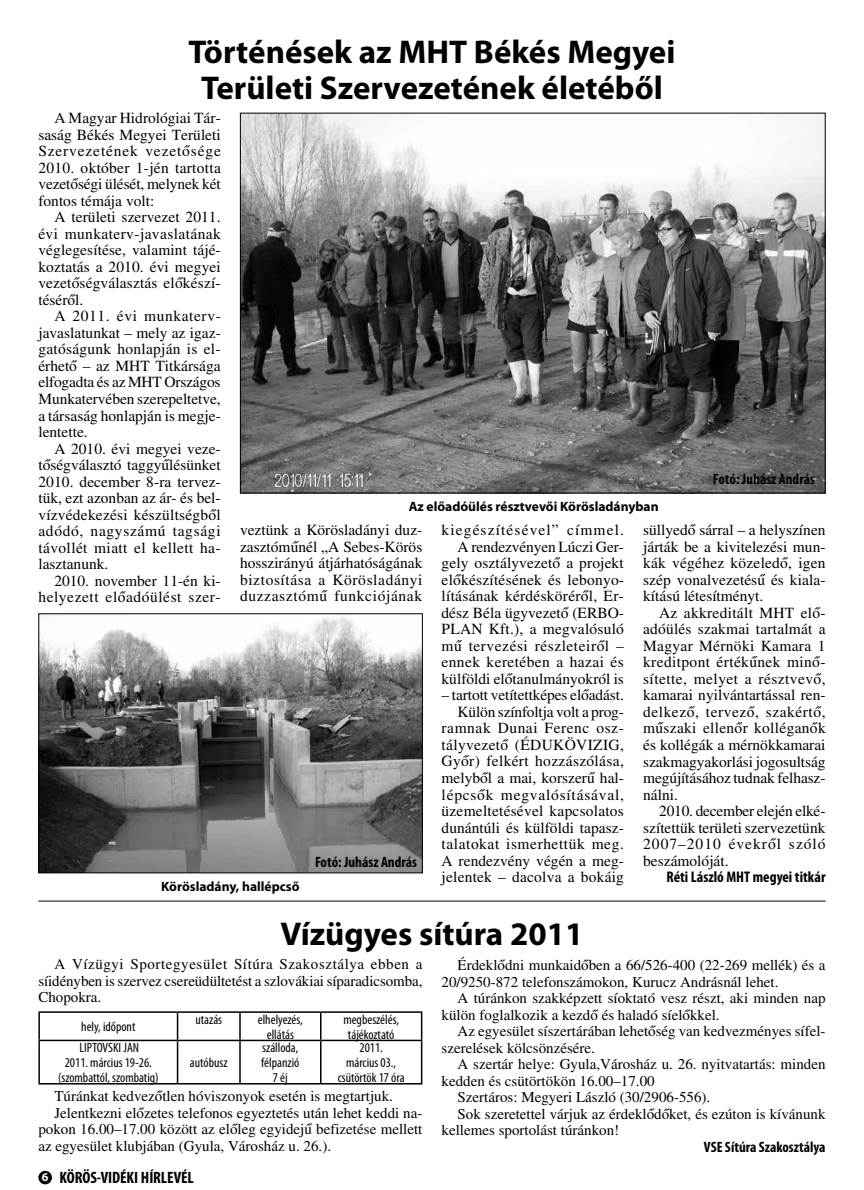
<style>
.page{position:relative;width:864px;height:1190px;background:#fff}
.page>*{position:absolute;margin:0;border:0;box-sizing:border-box;transform-origin:0 0}
.t1{font:700 33px/36px "Myriad Pro";color:#000;text-align:center}
.t2{font:700 condensed 16.5px "Myriad Pro";letter-spacing:-.005em;color:#000}
.t3{font:15.45px/16.5px "H Times";letter-spacing:.01em;color:#000;text-align:justify}
.t4{font:15.45px/16.5px "H Times";letter-spacing:.035em;color:#000;text-align:right}
.t5{font:700 condensed 15.45px "Myriad Pro";color:#000}
.t6{font:15px/16.5px "H Times";color:#000}
.t7{font:700 condensed 15px "Myriad Pro";color:#000}
.t8{font:condensed 13.5px/15px "Myriad Pro";color:#000;text-align:center}
.t9{font:700 13.5px "Myriad Pro";color:#000}
.s1{font-stretch:normal;font-size:12px;color:#fff}
</style>
<div class="page">
<div style="left:38px;top:1170px;width:14px;height:14px;background:#000;border-radius:50%"></div>
<img style="left:242px;top:115px;width:581px;height:376px">
<hr style="left:38px;top:1011px;width:139px;height:1px;background:#000">
<hr style="left:38px;top:1012px;width:2px;height:27px;background:#000">
<hr style="left:177px;top:1011px;width:63px;height:1px;background:#000">
<svg style="left:177px;top:1012px;width:1px;height:27px"></svg>
<hr style="left:240px;top:1011px;width:80px;height:1px;background:#000">
<hr style="left:239px;top:1012px;width:2px;height:27px;background:#000">
<hr style="left:320px;top:1011px;width:102px;height:1px;background:#000">
<svg style="left:320px;top:1012px;width:1px;height:27px"></svg>
<hr style="left:420px;top:1012px;width:2px;height:27px;background:#000">
<hr style="left:38px;top:1039px;width:139px;height:2px;background:#000">
<hr style="left:38px;top:1041px;width:2px;height:41px;background:#000">
<hr style="left:177px;top:1039px;width:63px;height:2px;background:#000">
<hr style="left:177px;top:1041px;width:1px;height:41px;background:#000">
<hr style="left:240px;top:1039px;width:80px;height:2px;background:#000">
<hr style="left:239px;top:1041px;width:2px;height:41px;background:#000">
<hr style="left:320px;top:1039px;width:102px;height:2px;background:#000">
<hr style="left:320px;top:1041px;width:1px;height:41px;background:#000">
<hr style="left:420px;top:1041px;width:2px;height:41px;background:#000">
<hr style="left:38px;top:1082px;width:139px;height:2px;background:#000">
<hr style="left:177px;top:1082px;width:63px;height:2px;background:#000">
<hr style="left:240px;top:1082px;width:80px;height:2px;background:#000">
<hr style="left:320px;top:1082px;width:102px;height:2px;background:#000">
<hr style="left:38px;top:900px;width:787px;height:1px;background:#000">
<img style="left:40px;top:615px;width:380px;height:256px">
<div style="left:38px;top:613px;width:384px;height:260px;border:1px solid #000"></div>
<h1 class="t1" style="left:188px;top:33px;width:488px">Történések az MHT Békés Megyei<br>Területi Szervezetének életéből</h1>
<p class="t3" style="left:38px;top:110px;width:184px;text-indent:16px">A Magyar Hidrológiai Tár&shy;saság Békés Megyei Területi Szervezetének vezetősége 2010. október 1-jén tartotta vezetőségi ülését, melynek két fontos témája volt:</p>
<p class="t3" style="left:38px;top:209px;width:184px;text-indent:16px">A területi szervezet 2011. évi munkaterv-javaslatának véglegesítése, valamint tájé&shy;koztatás a 2010. évi megyei vezetőségválasztás előkészí&shy;téséről.</p>
<p class="t3" style="left:38px;top:308px;width:184px;text-indent:16px">A 2011. évi munkaterv&shy;javaslatunkat – mely az igaz&shy;gatóságunk honlapján is el&shy;érhető – az MHT Titkársága elfogadta és az MHT Országos Munkatervében szerepeltetve, a társaság honlapján is megje&shy;lentette.</p>
<p class="t3" style="left:38px;top:440px;width:184px;text-indent:16px">A 2010. évi megyei veze&shy;tőségválasztó taggyűlésünket 2010. december 8-ra tervez&shy;tük, ezt azonban az ár- és bel&shy;vízvédekezési készültségből adódó, nagyszámú tagsági távollét miatt el kellett ha&shy;lasztanunk.</p>
<p class="t4" style="left:38px;top:572px;width:184px">2010. november 11-én ki&shy;helyezett előadóülést szer-</p>
<p class="t7" style="left:712px;top:469px;width:103px">Fotó: Juhász András</p>
<p class="t9" style="left:408px;top:497px;width:251px">Az előadóülés résztvevői Körösladányban</p>
<p class="t3" style="left:643px;top:522px;width:184px">süllyedő sárral – a helyszínen járták be a kivitelezési mun&shy;kák végéhez közeledő, igen szép vonalvezetésű és kiala&shy;kítású létesítményt.</p>
<p class="t3" style="left:643px;top:605px;width:184px;text-indent:16px">Az akkreditált MHT elő&shy;adóülés szakmai tartalmát a Magyar Mérnöki Kamara 1 kreditpont értékűnek minő&shy;sítette, melyet a résztvevő, kamarai nyilvántartással ren&shy;delkező, tervező, szakértő, műszaki ellenőr kolléganők és kollégák a mérnökkamarai szakmagyakorlási jogosultság megújításához tudnak felhasz&shy;nálni.</p>
<p class="t3" style="left:643px;top:803px;width:184px;text-indent:16px">2010. december elején elké&shy;szítettük területi szervezetünk 2007–2010 évekről szóló beszámolóját.</p>
<p class="t5" style="left:666px;top:867px;width:160px">Réti László MHT megyei titkár</p>
<p class="t3" style="left:240px;top:522px;width:184px">veztünk a Körösladányi duz&shy;zasztóműnél „A Sebes-Körös hosszirányú átjárhatóságának biztosítása a Körösladányi duzzasztómű funkciójának</p>
<p class="t3" style="left:441px;top:522px;width:184px;text-align:right">kiegészítésével” címmel.<br>A rendezvényen Lúczi Ger&shy;gely osztályvezető a projekt előkészítésének és lebonyo&shy;lításának kérdésköréről, Er&shy;dész Béla ügyvezető (ERBO-<br>PLAN Kft.), a megvalósuló mű tervezési részleteiről – ennek keretében a hazai és külföldi előtanulmányokról is</p>
<p class="t3" style="left:441px;top:687px;width:184px;text-align:right">– tartott vetítettképes előadást.<br>Külön színfoltja volt a prog&shy;ramnak Dunai Ferenc osz&shy;tályvezető (ÉDUKÖVIZIG,<br>Győr) felkért hozzászólása, melyből a mai, korszerű hal&shy;lépcsők megvalósításával, üzemeltetésével kapcsolatos dunántúli és külföldi tapasz&shy;talatokat ismerhettük meg.<br>A rendezvény végén a meg&shy;jelentek – dacolva a bokáig</p>
<p class="t7" style="left:315px;top:852px;width:103px">Fotó: Juhász András</p>
<p class="t9" style="left:161px;top:877px;width:140px">Körösladány, hallépcső</p>
<h1 class="t1" style="left:280px;top:915px;width:304px">Vízügyes sítúra 2011</h1>
<p class="t6" style="left:441px;top:957px;width:385px;text-indent:16px">Érdeklődni munkaidőben a 66/526-400 (22-269 mellék) és a<br>20/9250-872 telefonszámokon, Kurucz Andrásnál lehet.</p>
<p class="t6" style="left:441px;top:990px;width:385px;text-indent:16px">A túránkon szakképzett síoktató vesz részt, aki minden nap külön foglalkozik a kezdő és haladó síelőkkel.</p>
<p class="t6" style="left:441px;top:1023px;width:385px;text-indent:16px">Az egyesület síszertárában lehetőség van kedvezményes sífel&shy;szerelések kölcsönzésére.</p>
<p class="t6" style="left:457px;top:1056px;width:369px">A szertár helye: Gyula,Városház u. 26. nyitvatartás: minden</p>
<p class="t6" style="left:441px;top:1072px;width:214px">kedden és csütörtökön 16.00–17.00</p>
<p class="t6" style="left:457px;top:1089px;width:254px">Szertáros: Megyeri László (30/2906-556).</p>
<p class="t6" style="left:457px;top:1105px;width:369px">Sok szeretettel várjuk az érdeklődőket, és ezúton is kívánunk</p>
<p class="t6" style="left:441px;top:1122px;width:179px">kellemes sportolást túránkon!</p>
<p class="t7" style="left:703px;top:1137px;width:123px">VSE Sítúra Szakosztálya</p>
<p class="t6" style="left:38px;top:956px;width:385px;text-align:justify;text-indent:16px">A Vízügyi Sportegyesület Sítúra Szakosztálya ebben a síidényben is szervez csereüdültetést a szlovákiai síparadicsomba, Chopokra.</p>
<p class="t8" style="left:81px;top:1019px;width:56px">hely, időpont</p>
<p class="t8" style="left:195px;top:1011px;width:28px">utazás</p>
<p class="t8" style="left:258px;top:1011px;width:47px">elhelyezés, ellátás</p>
<p class="t8" style="left:343px;top:1011px;width:57px">megbeszélés, tájékoztató</p>
<p class="t8" style="left:261px;top:1039px;width:40px">szálloda, félpanzió<br>7 éj</p>
<p class="t8" style="left:337px;top:1039px;width:68px">2011.<br>március 03., csütörtök 17 óra</p>
<p class="t6" style="left:54px;top:1088px;width:340px">Túránkat kedvezőtlen hóviszonyok esetén is megtartjuk.</p>
<p class="t6" style="left:54px;top:1104px;width:369px">Jelentkezni előzetes telefonos egyeztetés után lehet keddi na-</p>
<p class="t6" style="left:38px;top:1121px;width:385px">pokon 16.00–17.00 között az előleg egyidejű befizetése mellett</p>
<p class="t6" style="left:38px;top:1137px;width:294px">az egyesület klubjában (Gyula, Városház u. 26.).</p>
<p class="t8" style="left:58px;top:1039px;width:102px">LIPTOVSKI JAN<br>2011. március 19-26. (szombattól, szombatig)</p>
<p class="t8" style="left:190px;top:1054px;width:39px">autóbusz</p>
<p class="t2" style="left:42px;top:1167px;width:153px"><span class="s1">6</span> KÖRÖS-VIDÉKI HÍRLEVÉL</p>
</div>
